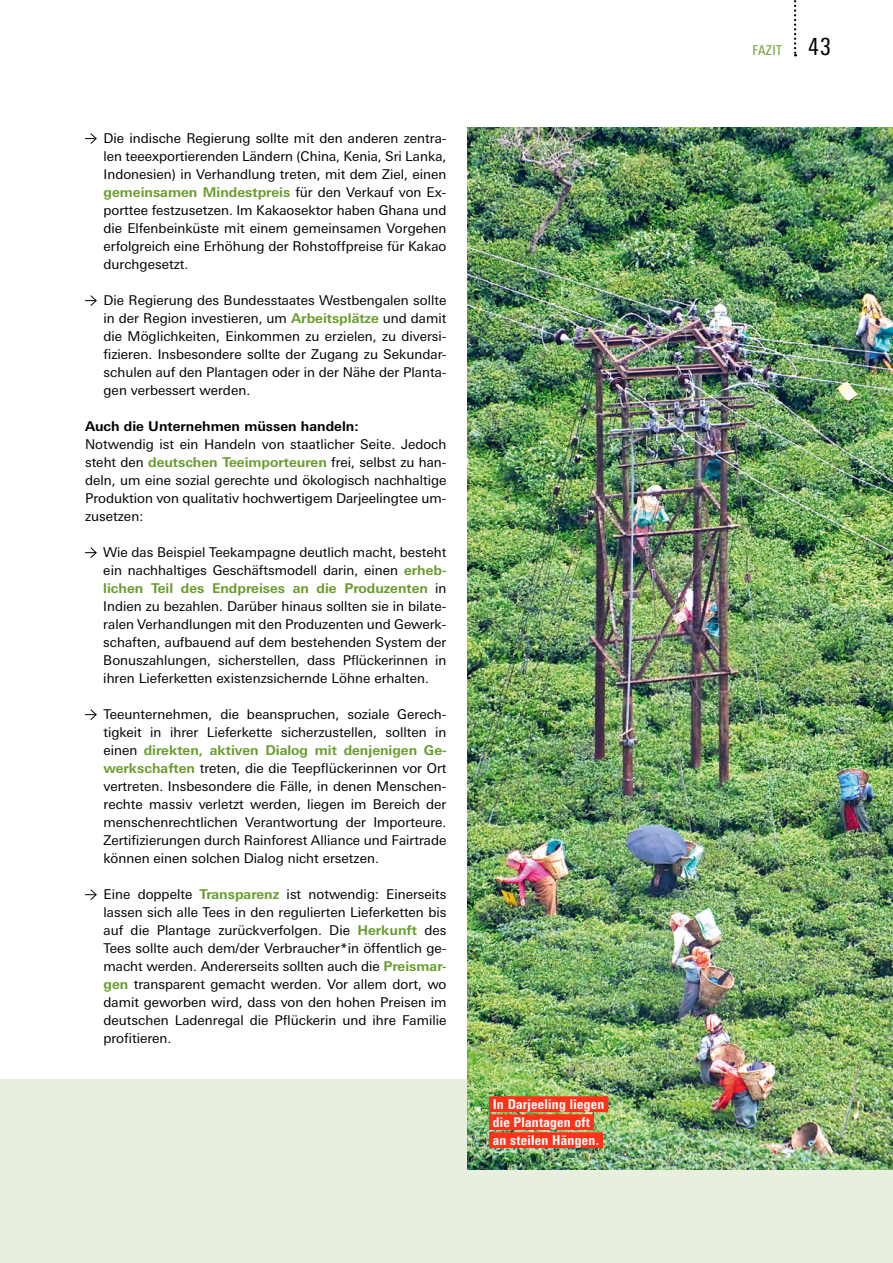
<style>
.page{position:relative;width:893px;height:1263px;background:#fff}
.page>*{position:absolute;margin:0;border:0;box-sizing:border-box;transform-origin:0 0}
.t1{font:13.5px/18px "Linotype Univers Basic";color:#000;text-align:justify}
.t2{font:800 condensed 13.5px/18px "Linotype Univers";letter-spacing:.02em;color:#fff}
.t3{font:700 13.5px "Linotype Univers Basic";color:#000}
.t4{font:condensed 13.5px "Linotype Univers";letter-spacing:.03em;color:#699c2d}
.s1{font-weight:700;color:#699c2d}
.s2{font-size:24px;color:#000}
</style>
<div class="page">
<svg style="left:794px;top:0;width:2px;height:56px"></svg>
<svg style="left:85px;top:133px;width:12px;height:11px"></svg>
<svg style="left:85px;top:295px;width:12px;height:11px"></svg>
<svg style="left:85px;top:547px;width:12px;height:11px"></svg>
<svg style="left:85px;top:709px;width:12px;height:11px"></svg>
<svg style="left:85px;top:889px;width:12px;height:11px"></svg>
<div style="left:0;top:1079px;width:893px;height:184px;background:#e9efdf"></div>
<img style="left:468px;top:128px;width:425px;height:1041px">
<div style="left:489px;top:1096px;width:119px;height:16px;background:#ff3319"></div>
<div style="left:489px;top:1114px;width:105px;height:16px;background:#ff3319"></div>
<div style="left:489px;top:1132px;width:114px;height:16px;background:#ff3319"></div>
<p class="t1" style="left:104px;top:129px;width:344px">Die indische Regierung sollte mit den anderen zentra&shy;len teeexportierenden Ländern (China, Kenia, Sri Lanka, Indonesien) in Verhandlung treten, mit dem Ziel, einen <span class="s1">gemeinsamen Mindestpreis</span> für den Verkauf von Ex&shy;porttee festzusetzen. Im Kakaosektor haben Ghana und die Elfenbeinküste mit einem gemeinsamen Vorgehen erfolgreich eine Erhöhung der Rohstoffpreise für Kakao durchgesetzt.</p>
<p class="t1" style="left:104px;top:291px;width:344px">Die Regierung des Bundesstaates Westbengalen sollte in der Region investieren, um <span class="s1">Arbeitsplätze</span> und damit die Möglichkeiten, Einkommen zu erzielen, zu diversi&shy;fizieren. Insbesondere sollte der Zugang zu Sekundar&shy;schulen auf den Plantagen oder in der Nähe der Planta&shy;gen verbessert werden.</p>
<p class="t3" style="left:85px;top:418px;width:275px">Auch die Unternehmen müssen handeln:</p>
<p class="t1" style="left:85px;top:435px;width:363px">Notwendig ist ein Handeln von staatlicher Seite. Jedoch steht den <span class="s1">deutschen Teeimporteuren</span> frei, selbst zu han&shy;deln, um eine sozial gerechte und ökologisch nachhaltige Produktion von qualitativ hochwertigem Darjeelingtee um&shy;zusetzen:</p>
<p class="t1" style="left:103px;top:543px;width:345px">Wie das Beispiel Teekampagne deutlich macht, besteht ein nachhaltiges Geschäftsmodell darin, einen <span class="s1">erheb&shy;lichen Teil des Endpreises an die Produzenten</span> in Indien zu bezahlen. Darüber hinaus sollten sie in bilate&shy;ralen Verhandlungen mit den Produzenten und Gewerk&shy;schaften, aufbauend auf dem bestehenden System der Bonuszahlungen, sicherstellen, dass Pflückerinnen in ihren Lieferketten existenzsichernde Löhne erhalten.</p>
<p class="t1" style="left:104px;top:705px;width:344px">Teeunternehmen, die beanspruchen, soziale Gerech&shy;tigkeit in ihrer Lieferkette sicherzustellen, sollten in einen <span class="s1">direkten, aktiven Dialog mit denjenigen Ge&shy;werkschaften</span> treten, die die Teepflückerinnen vor Ort vertreten. Insbesondere die Fälle, in denen Menschen&shy;rechte massiv verletzt werden, liegen im Bereich der menschenrechtlichen Verantwortung der Importeure.<br>Zertifizierungen durch Rainforest Alliance und Fairtrade können einen solchen Dialog nicht ersetzen.</p>
<p class="t1" style="left:104px;top:885px;width:344px">Eine doppelte <span class="s1">Transparenz</span> ist notwendig: Einerseits lassen sich alle Tees in den regulierten Lieferketten bis auf die Plantage zurückverfolgen. Die <span class="s1">Herkunft</span> des Tees sollte auch dem/der Verbraucher*in öffentlich ge&shy;macht werden. Andererseits sollten auch die <span class="s1">Preismar&shy;gen</span> transparent gemacht werden. Vor allem dort, wo damit geworben wird, dass von den hohen Preisen im deutschen Ladenregal die Pflückerin und ihre Familie profitieren.</p>
<p class="t2" style="left:493px;top:1095px;width:113px">In Darjeeling liegen die Plantagen oft an steilen Hängen.</p>
<p class="t4" style="left:752px;top:43px;width:80px">FAZIT <span class="s2">43</span></p>
</div>
